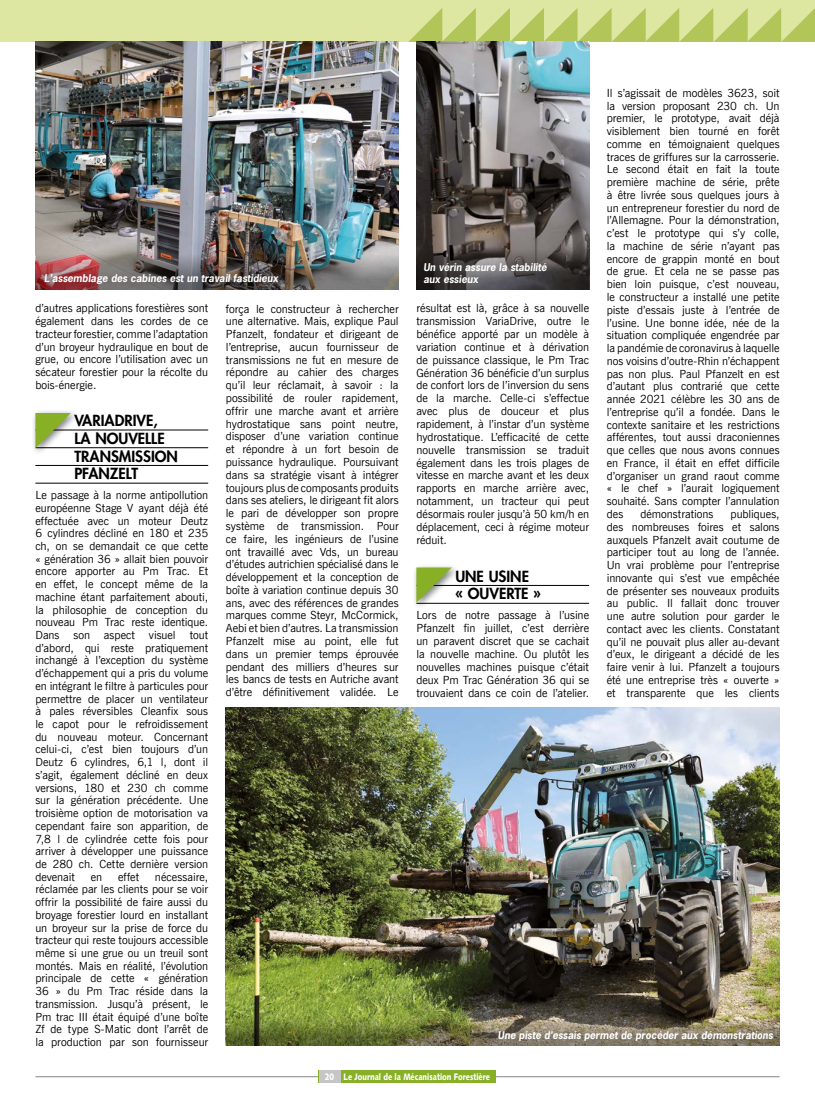
<style>
.page{position:relative;width:815px;height:1099px;background:#fff}
.page>*{position:absolute;margin:0;border:0;box-sizing:border-box;transform-origin:0 0}
.t1{font:800 15px/17.8px "Futura";color:#000}
.t2{font:11.25px/12.8px "News Gothic BT";color:#000;text-align:justify}
.t3{font:italic 700 10px "News Gothic Std";color:#fff}
.t4{font:9.38px "Humanist 531 BT Black A";color:#fff;scale:.8 1}
</style>
<div class="page">
<hr style="left:496px;top:1075px;width:284px;height:2px;background:#9d9d9c">
<hr style="left:35px;top:1075px;width:284px;height:2px;background:#9d9d9c">
<div style="left:319px;top:1070px;width:177px;height:12px;background:#88b027"></div>
<div style="left:319px;top:1070px;width:21px;height:12px;background:#c6c6c6"></div>
<div style="left:0;top:0;width:815px;height:42px;background:#dee7a2"></div>
<svg style="left:408px;top:8px;width:407px;height:34px"></svg>
<hr style="left:35px;top:429px;width:173px;height:1px;background:#000">
<hr style="left:35px;top:447px;width:173px;height:1px;background:#000">
<hr style="left:35px;top:465px;width:173px;height:1px;background:#000">
<hr style="left:35px;top:483px;width:173px;height:1px;background:#000">
<hr style="left:416px;top:585px;width:173px;height:1px;background:#000">
<hr style="left:416px;top:603px;width:173px;height:1px;background:#000">
<img style="left:35px;top:42px;width:364px;height:205px">
<img style="left:416px;top:42px;width:173px;height:200px">
<img style="left:226px;top:707px;width:554px;height:304px">
<div style="left:31px;top:408px;width:48px;height:48px;background:#000;opacity:.5"></div>
<svg style="left:35px;top:413px;width:36px;height:35px"></svg>
<div style="left:412px;top:563px;width:48px;height:48px;background:#000;opacity:.5"></div>
<svg style="left:416px;top:567px;width:36px;height:35px"></svg>
<svg style="left:416px;top:242px;width:173px;height:48px;background:#4d4847"></svg>
<img style="left:35px;top:247px;width:364px;height:43px">
<img style="left:226px;top:1011px;width:554px;height:34px">
<p class="t2" style="left:607px;top:86px;width:174px">Il s’agissait de modèles 3623, soit la version proposant 230 ch. Un premier, le prototype, avait déjà visiblement bien tourné en forêt comme en témoignaient quelques traces de griffures sur la carrosserie.<br>Le second était en fait la toute première machine de série, prête à être livrée sous quelques jours à un entrepreneur forestier du nord de l’Allemagne. Pour la démonstration, c’est le prototype qui s’y colle, la machine de série n’ayant pas encore de grappin monté en bout de grue. Et cela ne se passe pas bien loin puisque, c’est nouveau, le constructeur a installé une petite piste d’essais juste à l’entrée de l’usine. Une bonne idée, née de la situation compliquée engendrée par la pandémie de coronavirus à laquelle nos voisins d’outre-Rhin n’échappent pas non plus. Paul Pfanzelt en est d’autant plus contrarié que cette année 2021 célèbre les 30 ans de l’entreprise qu’il a fondée. Dans le contexte sanitaire et les restrictions afférentes, tout aussi draconiennes que celles que nous avons connues en France, il était en effet difficile d’organiser un grand raout comme « le chef » l’aurait logiquement souhaité. Sans compter l’annulation des</p>
<p class="t3" style="left:423px;top:260px;width:125px">Un vérin assure la stabilité</p>
<p class="t3" style="left:44px;top:272px;width:235px">L’assemblage des cabines est un travail fastidieux</p>
<p class="t3" style="left:423px;top:272px;width:56px">aux essieux</p>
<p class="t2" style="left:35px;top:302px;width:174px">d’autres applications forestières sont également dans les cordes de ce tracteur forestier, comme l’adaptation d’un broyeur hydraulique en bout de grue, ou encore l’utilisation avec un sécateur forestier pour la récolte du bois-énergie.</p>
<h1 class="t1" style="left:74px;top:413px;width:105px">VARIADRIVE,<br>LA NOUVELLE<br>TRANSMISSION<br>PFANZELT</h1>
<p class="t2" style="left:35px;top:488px;width:174px">Le passage à la norme antipollution européenne Stage V ayant déjà été effectuée avec un moteur Deutz 6 cylindres décliné en 180 et 235 ch, on se demandait ce que cette « génération 36 » allait bien pouvoir encore apporter au Pm Trac. Et en effet, le concept même de la machine étant parfaitement abouti, la philosophie de conception du nouveau Pm Trac reste identique.<br>Dans son aspect visuel tout d’abord, qui reste pratiquement inchangé à l’exception du système d’échappement qui a pris du volume en intégrant le filtre à particules pour permettre de placer un ventilateur à pales réversibles Cleanfix sous le capot pour le refroidissement du nouveau moteur. Concernant celui-ci, c’est bien toujours d’un Deutz 6 cylindres, 6,1 l, dont il s’agit, également décliné en deux versions, 180 et 230 ch comme sur la génération précédente. Une troisième option de motorisation va cependant faire son apparition, de 7,8 l de cylindrée cette fois pour arriver à développer une puissance de 280 ch. Cette dernière version devenait</p>
<p class="t2" style="left:226px;top:302px;width:174px">força le constructeur à rechercher une alternative. Mais, explique Paul Pfanzelt, fondateur et dirigeant de l’entreprise, aucun fournisseur de transmissions ne fut en mesure de répondre au cahier des charges qu’il leur réclamait, à savoir : la possibilité de rouler rapidement, offrir une marche avant et arrière hydrostatique sans point neutre, disposer d’une variation continue et répondre à un fort besoin de puissance hydraulique. Poursuivant dans sa stratégie visant à intégrer toujours plus de composants produits dans ses ateliers, le dirigeant fit alors le pari de développer son propre système de transmission. Pour ce faire, les ingénieurs de l’usine ont travaillé avec Vds, un bureau d’études autrichien spécialisé dans le développement et la conception de boîte à variation continue depuis 30 ans, avec des références de grandes marques comme Steyr, McCormick, Aebi et bien d’autres. La transmission Pfanzelt mise au point, elle fut dans un premier temps éprouvée pendant des milliers d’heures sur les bancs de tests en Autriche avant d’être définitivement validée. Le</p>
<p class="t2" style="left:416px;top:302px;width:174px">résultat est là, grâce à sa nouvelle transmission VariaDrive, outre le bénéfice apporté par un modèle à variation continue et à dérivation de puissance classique, le Pm Trac Génération 36 bénéficie d’un surplus de confort lors de l’inversion du sens de la marche. Celle-ci s’effectue avec plus de douceur et plus rapidement, à l’instar d’un système hydrostatique. L’efficacité de cette nouvelle transmission se traduit également dans les trois plages de vitesse en marche avant et les deux rapports en marche arrière avec, notamment, un tracteur qui peut désormais rouler jusqu’à 50 km/h en déplacement, ceci à régime moteur réduit.</p>
<p class="t2" style="left:641px;top:507px;width:74px">démonstrations</p>
<p class="t2" style="left:607px;top:507px;width:174px;text-indent:124px">publiques, des nombreuses foires et salons auxquels Pfanzelt avait coutume de participer tout au long de l’année.<br>Un vrai problème pour l’entreprise innovante qui s’est vue empêchée de présenter ses nouveaux produits au public. Il fallait donc trouver une autre solution pour garder le contact avec les clients. Constatant qu’il ne pouvait plus aller au-devant d’eux, le dirigeant a décidé de les faire venir à lui. Pfanzelt a toujours été une entreprise très « ouverte » et transparente que les clients</p>
<h1 class="t1" style="left:455px;top:568px;width:87px">UNE USINE<br>« OUVERTE »</h1>
<p class="t2" style="left:416px;top:609px;width:174px">Lors de notre passage à l’usine Pfanzelt fin juillet, c’est derrière un paravent discret que se cachait la nouvelle machine. Ou plutôt les nouvelles machines puisque c’était deux Pm Trac Génération 36 qui se trouvaient dans ce coin de l’atelier.</p>
<p class="t2" style="left:35px;top:870px;width:174px;text-indent:120px">nécessaire, réclamée par les clients pour se voir offrir la possibilité de faire aussi du broyage forestier lourd en installant un broyeur sur la prise de force du tracteur qui reste toujours accessible même si une grue ou un treuil sont montés. Mais en réalité, l’évolution principale de cette « génération 36 » du Pm Trac réside dans la transmission. Jusqu’à présent, le Pm trac III était équipé d’une boîte Zf de type S-Matic dont l’arrêt de la production par son fournisseur</p>
<p class="t2" style="left:91px;top:870px;width:13px">en</p>
<p class="t2" style="left:118px;top:870px;width:23px">effet</p>
<p class="t3" style="left:498px;top:1028px;width:277px">Une piste d’essais permet de procéder aux démonstrations</p>
<p class="t4" style="left:325px;top:1071px;width:13px">20</p>
<p class="t4" style="left:344px;top:1071px;width:184px">Le Journal de la Mécanisation Forestière</p>
</div>
